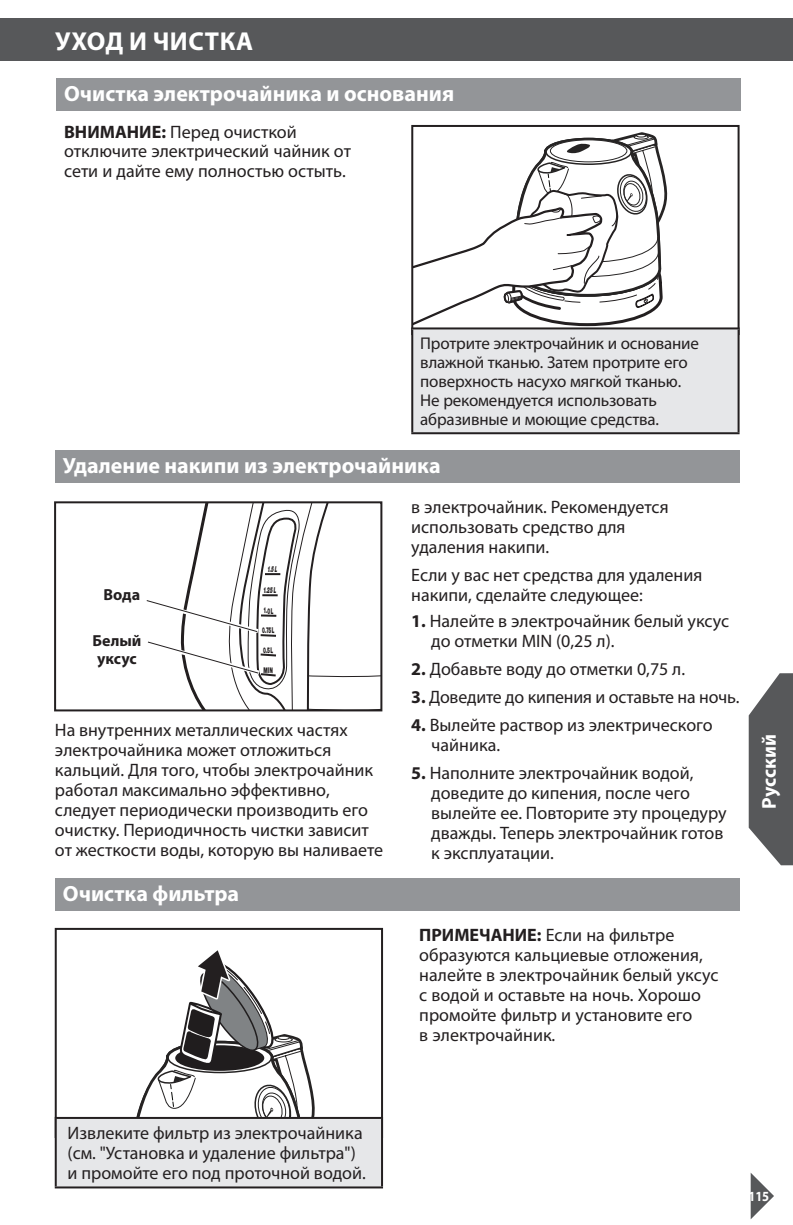
<style>
.page{position:relative;width:793px;height:1225px;background:#fff}
.page>*{position:absolute;margin:0;border:0;box-sizing:border-box;transform-origin:0 0}
.t1{font:700 26px "Myriad Pro";color:#fff}
.t2{font:700 22px "Myriad Pro";color:#fff}
.t3{font:700 20px "Myriad Pro";color:#fff}
.t4{font:18px/20px "Myriad Pro";color:#231f20}
.t5{font:17px/19px "Myriad Pro";letter-spacing:-.01em;color:#231f20}
.t6{font:700 16px/18px "Myriad Pro";color:#231f20}
.t7{font:700 14px "Myriad Pro";color:#fff;scale:.9 1}
.t8{font:900 8.2px "Helvetica Neue LT Std";color:#231f20;scale:.52 1}
.t9{font:italic 900 8.2px "Helvetica Neue LT Std";color:#231f20;scale:.5 1}
.t10{font:900 8px "Helvetica Neue LT Std";color:#231f20;scale:.54 1}
.s1{font-weight:700}
</style>
<div class="page">
<svg style="left:750px;top:1173px;width:23px;height:46px"></svg>
<svg style="left:748px;top:673px;width:44px;height:192px"></svg>
<div style="left:1px;top:19px;width:791px;height:42px;background:#57585a"></div>
<hr style="left:0;top:19px;width:1px;height:42px;background:#57585a">
<div style="left:56px;top:79px;width:684px;height:32px;background:#939598"></div>
<svg style="left:411px;top:125px;width:329px;height:211px"></svg>
<svg style="left:54px;top:501px;width:329px;height:211px"></svg>
<div style="left:412px;top:328px;width:326px;height:105px;background:#e6e7e9"></div>
<hr style="left:411px;top:327px;width:328px;height:2px;background:#231f20">
<hr style="left:411px;top:329px;width:2px;height:103px;background:#231f20">
<hr style="left:737px;top:329px;width:2px;height:103px;background:#231f20">
<hr style="left:411px;top:432px;width:328px;height:2px;background:#231f20">
<div style="left:55px;top:451px;width:684px;height:32px;background:#939598"></div>
<div style="left:55px;top:878px;width:684px;height:32px;background:#939598"></div>
<svg style="left:54px;top:927px;width:330px;height:211px"></svg>
<div style="left:56px;top:1117px;width:326px;height:70px;background:#e6e7e9"></div>
<hr style="left:55px;top:1116px;width:328px;height:2px;background:#231f20">
<hr style="left:55px;top:1118px;width:2px;height:68px;background:#231f20">
<hr style="left:381px;top:1118px;width:2px;height:68px;background:#231f20">
<hr style="left:55px;top:1186px;width:328px;height:2px;background:#231f20">
<svg style="left:142px;top:503px;width:238px;height:206px"></svg>
<p class="t1" style="left:55px;top:24px;width:199px">Уход и чи стка</p>
<p class="t2" style="left:64px;top:79px;width:391px">Очистка электрочайника и основания</p>
<p class="t4" style="left:64px;top:123px;width:288px;line-height:19px"><span class="s1">ВНИМАНИЕ:</span> Перед очисткой отключите электрический чайник от сети и дайте ему полностью остыть.</p>
<p class="t5" style="left:420px;top:334px;width:280px">Протрите электрочайник и основание влажной тканью. Затем протрите его поверхность насухо мягкой тканью.<br>Не рекомендуется использовать абразивные и моющие средства.</p>
<p class="t2" style="left:63px;top:451px;width:379px">Удаление накипи из электрочайника</p>
<p class="t4" style="left:411px;top:496px;width:259px">в электрочайник. Рекомендуется использовать средство для удаления накипи.</p>
<p class="t4" style="left:411px;top:564px;width:292px">Если у вас нет средства для удаления накипи, сделайте следующее:</p>
<p class="t4" style="left:431px;top:610px;width:299px;text-indent:-20px"><span class="s1">1.</span> Налейте в электрочайник белый уксус до отметки MIN (0,25 л).</p>
<p class="t4" style="left:411px;top:658px;width:275px"><span class="s1">2.</span> Добавьте воду до отметки 0,75 л.</p>
<p class="t4" style="left:411px;top:686px;width:329px"><span class="s1">3.</span> Доведите до кипения и оставьте на ночь.</p>
<p class="t4" style="left:431px;top:714px;width:283px;text-indent:-20px"><span class="s1">4.</span> Вылейте раствор из электрического чайника.</p>
<p class="t4" style="left:431px;top:762px;width:297px;text-indent:-20px"><span class="s1">5.</span> Наполните электрочайник водой, доведите до кипения, после чего вылейте ее. Повторите эту процедуру дважды. Теперь электрочайник готов к эксплуатации.</p>
<p class="t2" style="left:63px;top:879px;width:178px">Очистка фильтра</p>
<p class="t4" style="left:419px;top:925px;width:300px"><span class="s1">ПРИМЕЧАН ИЕ:</span> Если на фильтре образуются кальциевые отложения, налейте в электрочайник белый уксус с водой и оставьте на ночь. Хорошо промойте фильтр и установите его<br>в электрочайник.</p>
<p class="t9" style="left:267px;top:564px;width:24px">1.5 L</p>
<p class="t8" style="left:263px;top:585px;width:28px">1.25 L</p>
<p class="t6" style="left:103px;top:584px;width:38px">Вода</p>
<p class="t8" style="left:264px;top:605px;width:21px;rotate:2deg">1.0L</p>
<p class="t8" style="left:262px;top:625px;width:25px;rotate:2deg">0.75L</p>
<p class="t6" style="left:92px;top:631px;width:50px">Белый уксус</p>
<p class="t10" style="left:264px;top:645px;width:20px;rotate:4deg">0.5L</p>
<p class="t4" style="left:55px;top:719px;width:329px">На внутренних металлических частях электрочайника может отложиться кальций. Для того, чтобы электрочайник работал максимально эффективно, следует периодически производить его очистку. Периодичность чистки зависит от жесткости воды, которую вы наливаете</p>
<p class="t3" style="left:755px;top:808px;width:76px;rotate:-90deg">Pусский</p>
<p class="t4" style="left:68px;top:1123px;width:299px">Извлеките фильтр из электрочайника (см. "Установка и удаление фильтра") и промойте его под проточной водой.</p>
<p class="t7" style="left:748px;top:1187px;width:24px">115</p>
</div>
